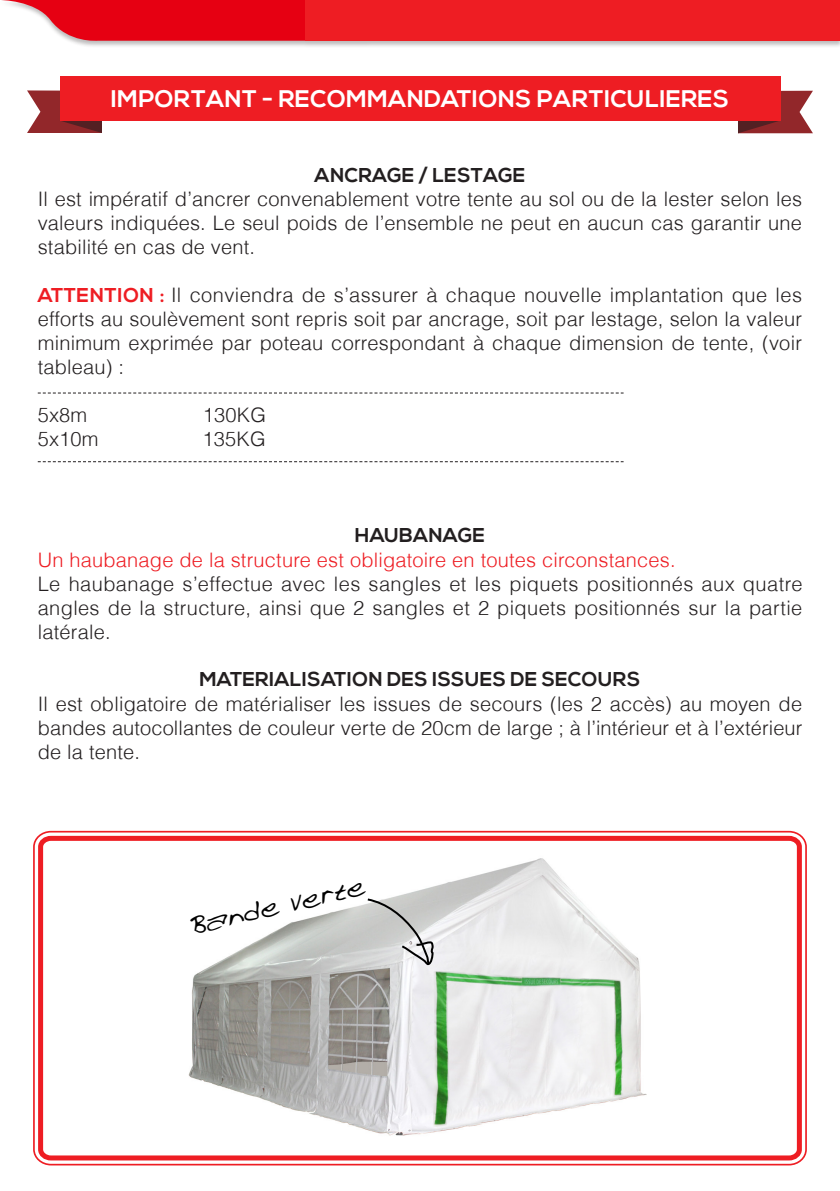
<style>
.page{position:relative;width:840px;height:1191px;background:#fff}
.page>*{position:absolute;margin:0;border:0;box-sizing:border-box;transform-origin:0 0}
.t1{font:700 24px "Nexa";letter-spacing:.01em;color:#fff}
.t2{font:24px "Acacias Hand";color:#000}
.t3{font:300 20px/24px "Helvetica";letter-spacing:.01em;color:#231f20;text-align:justify}
.t4{font:300 20px "Helvetica";letter-spacing:.01em;color:#ee1d23}
.t5{font:700 20px "Nexa";letter-spacing:.01em;color:#231f20}
.s1{font-family:"Nexa";font-weight:700;color:#ee1d23}
</style>
<div class="page">
<svg style="left:36px;top:833px;width:767px;height:330px"></svg>
<svg style="left:365px;top:897px;width:69px;height:70px;background:#c6c6c6"></svg>
<div style="left:0;top:0;width:839px;height:48px;background:#231f20;opacity:.3"></div>
<svg style="left:0;top:0;width:306px;height:41px;background:#e82a39"></svg>
<div style="left:306px;top:0;width:533px;height:41px;background:#ee1d23"></div>
<svg style="left:738px;top:91px;width:74px;height:42px;background:#9a4144"></svg>
<svg style="left:27px;top:90px;width:75px;height:43px;background:#9b484a"></svg>
<div style="left:60px;top:77px;width:719px;height:44px;background:#ee1d23"></div>
<svg style="left:38px;top:392px;width:585px;height:1px"></svg>
<svg style="left:38px;top:461px;width:585px;height:1px"></svg>
<p class="t1" style="left:111px;top:85px;width:619px">IMPORTANT - RECOMMANDATIONS PARTICULIERES</p>
<p class="t5" style="left:314px;top:164px;width:212px">ANCRAGE / LESTAGE</p>
<p class="t3" style="left:38px;top:187px;width:765px">Il est impératif d’ancrer convenablement votre tente au sol ou de la lester selon les valeurs indiquées. Le seul poids de l’ensemble ne peut en aucun cas garantir une stabilité en cas de vent.</p>
<p class="t3" style="left:38px;top:283px;width:765px"><span class="s1">ATTENTION :</span> Il conviendra de s’assurer à chaque nouvelle implantation que les efforts au soulèvement sont repris soit par ancrage, soit par lestage, selon la valeur minimum exprimée par poteau correspondant à chaque dimension de tente, (voir tableau) :</p>
<p class="t3" style="left:38px;top:403px;width:51px">5x8m</p>
<p class="t3" style="left:203px;top:403px;width:65px">130KG</p>
<p class="t3" style="left:38px;top:427px;width:62px">5x10m</p>
<p class="t3" style="left:202px;top:427px;width:65px">135KG</p>
<p class="t5" style="left:355px;top:524px;width:131px">HAUBANAGE</p>
<p class="t4" style="left:38px;top:547px;width:639px">Un haubanage de la structure est obligatoire en toutes circonstances.</p>
<p class="t3" style="left:38px;top:571px;width:765px">Le haubanage s’effectue avec les sangles et les piquets positionnés aux quatre angles de la structure, ainsi que 2 sangles et 2 piquets positionnés sur la partie latérale.</p>
<p class="t5" style="left:199px;top:668px;width:442px">MATERIALISATION DES ISSUES DE SECOURS</p>
<p class="t3" style="left:38px;top:691px;width:765px">Il est obligatoire de matérialiser les issues de secours (les 2 accès) au moyen de bandes autocollantes de couleur verte de 20cm de large ; à l’intérieur et à l’extérieur de la tente.</p>
<p class="t2" style="left:185px;top:909px;width:181px;rotate:-13deg">Bande Verte</p>
</div>
